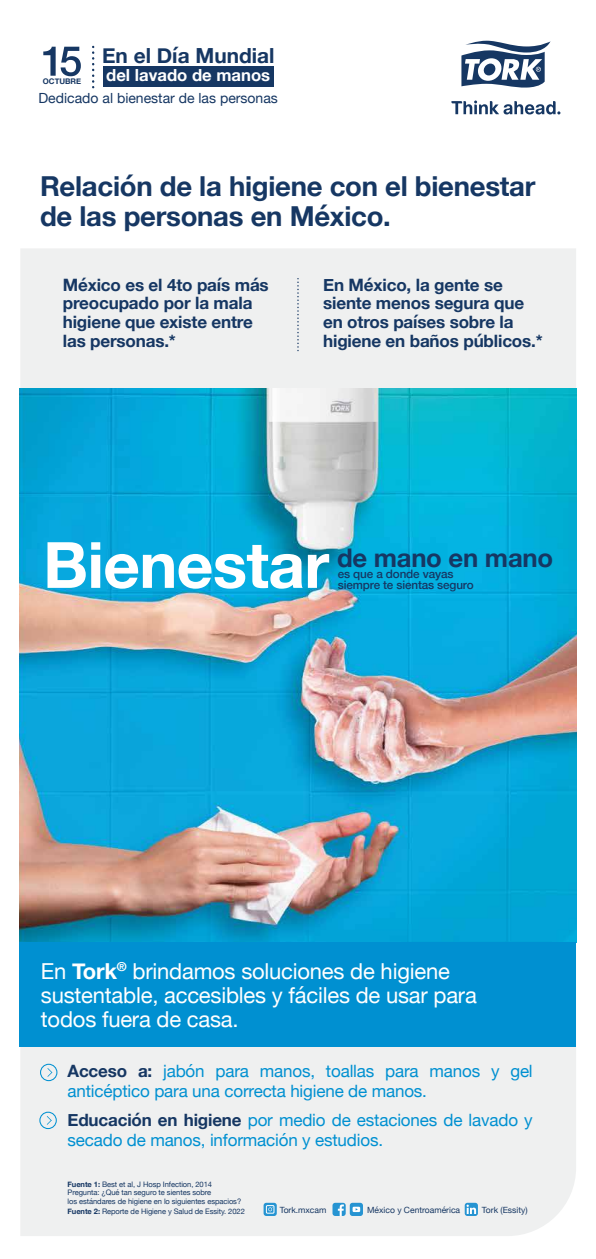
<style>
.page{position:relative;width:596px;height:1259px;background:#fff}
.page>*{position:absolute;margin:0;border:0;box-sizing:border-box;transform-origin:0 0}
.t1{font:700 63.9px "Helvetica Neue";letter-spacing:-.01em;color:#fff}
.t2{font:700 27.5px/30px "Helvetica Neue";letter-spacing:-.01em;color:#163763}
.t3{font:700 25.7px "Helvetica Neue";letter-spacing:-.01em;color:#163763}
.t4{font:22px/24.4px "Helvetica Neue";letter-spacing:-.01em;color:#fff}
.t5{font:700 20.8px "Helvetica Neue";color:#163763}
.t6{font:17px/20.4px "Helvetica Neue";letter-spacing:-.01em;color:#0090d1}
.t7{font:700 17px/18.6px "Helvetica Neue";letter-spacing:-.01em;color:#163763}
.t8{font:700 16.7px "Helvetica Neue";color:#fff}
.t9{font:14px "Helvetica Neue";color:#163763}
.t10{font:500 11.7px/10.9px "Helvetica Neue";letter-spacing:-.01em;color:#163763}
.t11{font:8.5px "Helvetica Neue";color:#163763}
.t12{font:700 7.8px "Helvetica Neue";color:#163763}
.t13{font:7.6px/8.4px "Helvetica Neue";letter-spacing:-.01em;color:#163763}
.s1{font-weight:700}
.s2{font-weight:700;color:#163763}
</style>
<div class="page">
<div style="left:20px;top:249px;width:555px;height:987px;background:#eff0f0"></div>
<svg style="left:451px;top:100px;width:109px;height:14px"></svg>
<svg style="left:461px;top:41px;width:89px;height:47px"></svg>
<img style="left:20px;top:388px;width:555px;height:554px">
<svg style="left:43px;top:47px;width:38px;height:29px"></svg>
<svg style="left:92px;top:47px;width:2px;height:41px"></svg>
<div style="left:103px;top:66px;width:170px;height:20px;background:#163763"></div>
<div style="left:332px;top:1202px;width:13px;height:14px;background:#2694d2;border-radius:3px"></div>
<svg style="left:337px;top:1204px;width:6px;height:12px"></svg>
<div style="left:464px;top:1202px;width:13px;height:14px;background:#2694d2;border-radius:3px"></div>
<svg style="left:466px;top:1204px;width:10px;height:10px"></svg>
<svg style="left:263px;top:1202px;width:13px;height:14px"></svg>
<svg style="left:268px;top:1207px;width:4px;height:4px"></svg>
<div style="left:266px;top:1205px;width:8px;height:8px;border:1px solid #fff"></div>
<div style="left:349px;top:1202px;width:14px;height:14px;background:#2694d2;border-radius:3px"></div>
<svg style="left:352px;top:1206px;width:8px;height:6px"></svg>
<svg style="left:297px;top:279px;width:1px;height:72px"></svg>
<div style="left:20px;top:942px;width:555px;height:104px;background:#0090d1"></div>
<svg style="left:40px;top:1063px;width:17px;height:18px"></svg>
<svg style="left:39px;top:1111px;width:18px;height:18px"></svg>
<p class="t12" style="left:43px;top:75px;width:40px">OCTUBRE</p>
<p class="t5" style="left:102px;top:39px;width:174px">En el Día Mundial</p>
<p class="t8" style="left:106px;top:62px;width:165px">del lavado de manos</p>
<p class="t9" style="left:38px;top:88px;width:241px">Dedicado al bienestar de las personas</p>
<h2 class="t2" style="left:40px;top:171px;width:496px">Relación de la higiene con el bienestar de las personas en México.</h2>
<p class="t7" style="left:63px;top:276px;width:207px">México es el 4to país más preocupado por la mala higiene que existe entre las personas.*</p>
<p class="t7" style="left:323px;top:276px;width:221px">En México, la gente se siente menos segura que en otros países sobre la higiene en baños públicos.*</p>
<h1 class="t1" style="left:43px;top:515px;width:287px">Bienestar</h1>
<h3 class="t3" style="left:337px;top:538px;width:217px">de mano en mano</h3>
<p class="t10" style="left:337px;top:567px;width:137px">es que a donde vayas siempre te sientas seguro</p>
<p class="t4" style="left:41px;top:960px;width:437px">En <span class="s1">Tork</span><sup>®</sup> brindamos soluciones de higiene sustentable, accesibles y fáciles de usar para todos fuera de casa.</p>
<p class="t6" style="left:67px;top:1061px;width:466px"><span class="s2">Acceso a:</span> jabón para manos, toallas para manos y gel anticéptico para una correcta higiene de manos.</p>
<p class="t6" style="left:67px;top:1110px;width:466px"><span class="s2">Educación en higiene</span> por medio de estaciones de lavado y secado de manos, información y estudios.</p>
<p class="t13" style="left:67px;top:1180px;width:175px"><span class="s1">Fuente 1:</span> Best et al, J Hosp Infection, 2014<br>Pregunta: ¿Qué tan seguro te sientes sobre<br>los estándares de higiene en lo siguientes espacios?</p>
<p class="t13" style="left:67px;top:1207px;width:179px"><span class="s1">Fuente 2:</span> Reporte de Higiene y Salud de Essity. 2022</p>
<p class="t11" style="left:279px;top:1203px;width:48px">Tork.mxcam</p>
<p class="t11" style="left:367px;top:1203px;width:95px">México y Centroamérica</p>
<p class="t11" style="left:481px;top:1203px;width:47px">Tork (Essity)</p>
</div>
